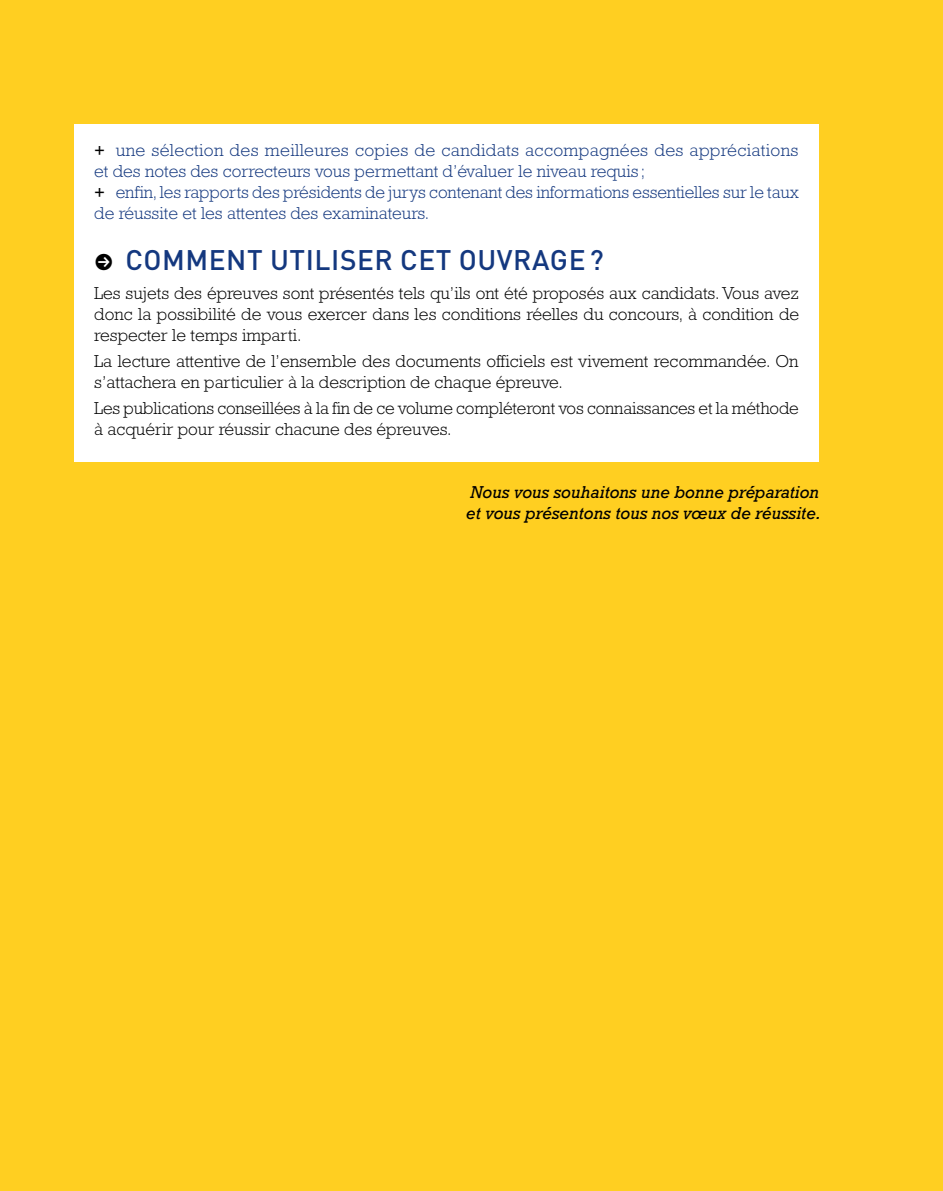
<style>
.page{position:relative;width:943px;height:1191px;background:#ffcf21}
.page>*{position:absolute;margin:0;border:0;box-sizing:border-box;transform-origin:0 0}
.t1{font:500 28px "DIN Pro";letter-spacing:.02em;color:#14387f}
.t2{font:300 17.5px/21px "Rockwell Std";color:#000}
.t3{font:300 17.5px/21px "Rockwell Std";color:#14387f}
.t4{font:italic 17.5px/21px "Rockwell Std";color:#000}
.s1{font-family:"DIN Pro";font-weight:400;font-size:21px;color:#000}
</style>
<div class="page">
<div style="left:74px;top:124px;width:745px;height:337px;background:#fff"></div>
<p class="t3" style="left:94px;top:139px;width:706px"><span class="s1">+</span> une sélection des meilleures copies de candidats accompagnées des appréciations et des notes des correcteurs vous permettant d’évaluer le niveau requis ;<br><span class="s1">+</span> enfin, les rapports des présidents de jurys contenant des informations essentielles sur le taux de réussite et les attentes des examinateurs.</p>
<h1 class="t1" style="left:126px;top:237px;width:479px">COMMENT UTILISER CET OUVRAGE?</h1>
<p class="t2" style="left:94px;top:283px;width:706px;text-align:justify">Les sujets des épreuves sont présentés tels qu’ils ont été proposés aux candidats. Vous avez donc la possibilité de vous exercer dans les conditions réelles du concours, à condition de respecter le temps imparti.</p>
<p class="t2" style="left:94px;top:351px;width:705px">La lecture attentive de l’ensemble des documents officiels est vivement recommandée. On s’attachera en particulier à la description de chaque épreuve.</p>
<p class="t2" style="left:94px;top:398px;width:706px">Les publications conseillées à la fin de ce volume compléteront vos connaissances et la méthode à acquérir pour réussir chacune des épreuves.</p>
<p class="t4" style="left:466px;top:481px;width:356px">Nous vous souhaitons une bonne préparation et vous présentons tous nos vœux de réussite.</p>
</div>
